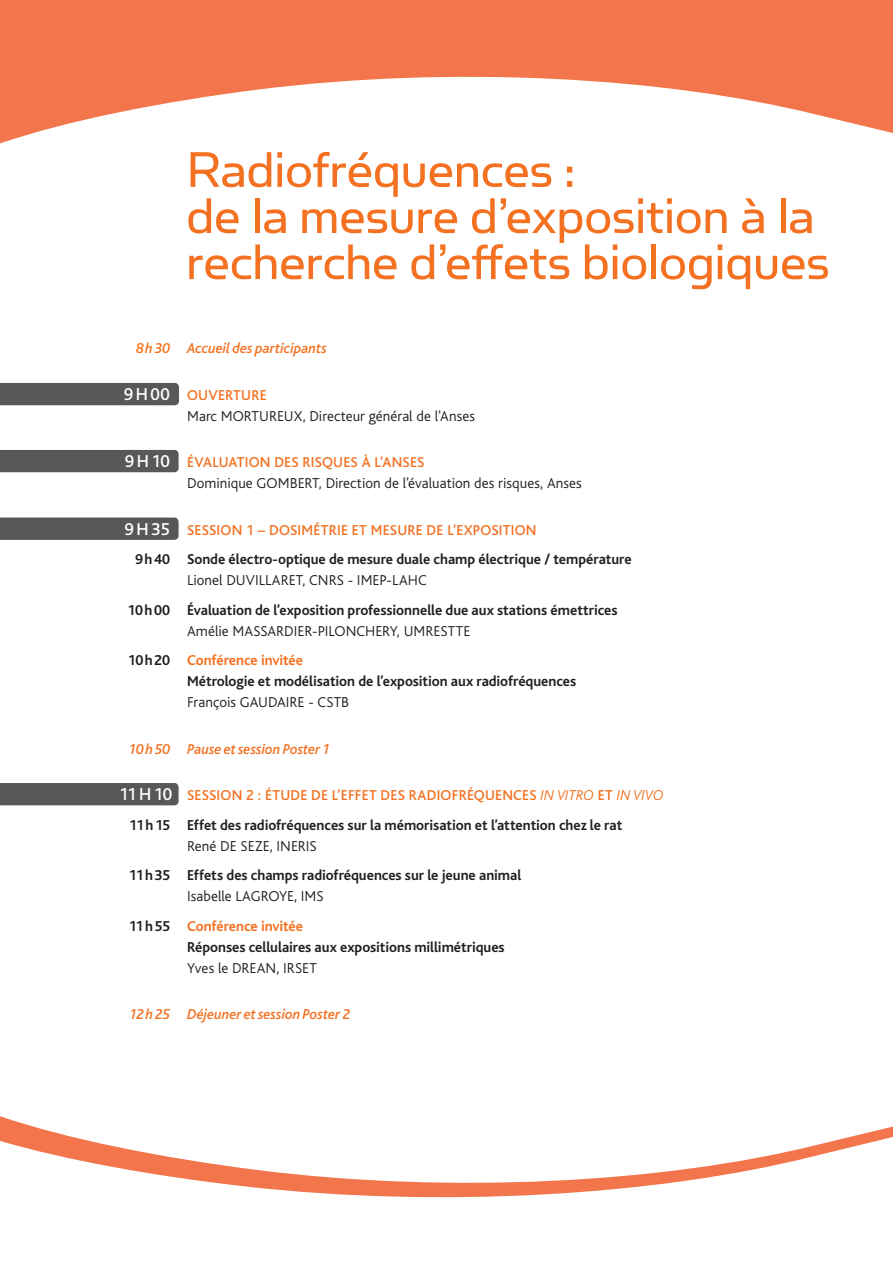
<style>
.page{position:relative;width:893px;height:1263px;background:#fff}
.page>*{position:absolute;margin:0;border:0;box-sizing:border-box;transform-origin:0 0}
.t1{font:56.4px/46px "Simian Text Orangutan";letter-spacing:-.005em;color:#f37121}
.t2{font:700 15px/29.5px "Bliss";letter-spacing:-.005em;color:#231f20}
.t3{font:300 15px/21px "Bliss";letter-spacing:.005em;color:#231f20}
.t4{font:italic 500 15px "Bliss";letter-spacing:-.005em;color:#f37121}
.s1{font-weight:500;font-size:18px;color:#fff}
.s2{font-weight:500;color:#f37121}
.s3{font-weight:700}
.s4{font-weight:700;color:#f37121}
.s5{font-weight:300;font-style:italic;color:#f37121}
</style>
<div class="page">
<svg style="left:0;top:0;width:893px;height:143px"></svg>
<div style="left:0;top:383px;width:179px;height:22px;background:#57585a"></div>
<div style="left:0;top:450px;width:179px;height:22px;background:#57585a"></div>
<svg style="left:0;top:517px;width:179px;height:23px;background:#5c5d5f"></svg>
<div style="left:0;top:783px;width:179px;height:22px;background:#57585a"></div>
<svg style="left:0;top:1116px;width:893px;height:82px"></svg>
<h1 class="t1" style="left:186px;top:146px;width:645px">Radiofréquences :<br>de la mesure d’exposition à la recherche d’effets biologiques</h1>
<p class="t4" style="left:136px;top:341px;width:193px">8h30 Accueil des participants</p>
<p class="t3" style="left:187px;top:385px;width:289px;text-indent:-63px"><span class="s1">9H00</span> <span class="s2">OUVERTURE<br></span>Marc MORTUREUX, Directeur général de l’Anses</p>
<p class="t3" style="left:187px;top:452px;width:396px;text-indent:-62px"><span class="s1">9H10</span> <span class="s2">ÉVALUATION DES RISQUES À L’ANSES<br></span>Dominique GOMBERT, Direction de l’évaluation des risques, Anses</p>
<p class="t2" style="left:135px;top:515px;width:498px;text-indent:-10px"><span class="s1">9H35</span> <span class="s2">SESSION 1 – DOSIMÉTRIE ET MESURE DE L’EXPOSITION<br></span>9h40 Sonde électro-optique de mesure duale champ électrique / température</p>
<p class="t3" style="left:187px;top:570px;width:241px">Lionel DUVILLARET, CNRS - IMEP-LAHC</p>
<p class="t2" style="left:127px;top:595px;width:492px">10h00 Évaluation de l’exposition professionnelle due aux stations émettrices</p>
<p class="t3" style="left:128px;top:616px;width:344px;line-height:29.5px;text-indent:59px">Amélie MASSARDIER-PILONCHERY, UMRESTTE<br><span class="s3">10h20</span> <span class="s4">Conférence invitée</span></p>
<p class="t2" style="left:187px;top:667px;width:391px">Métrologie et modélisation de l’exposition aux radiofréquences</p>
<p class="t3" style="left:187px;top:692px;width:164px">François GAUDAIRE - CSTB</p>
<p class="t4" style="left:129px;top:741px;width:203px">10h50 Pause et session Poster 1</p>
<p class="t2" style="left:129px;top:781px;width:536px;text-indent:-10px"><span class="s1">11H10</span> <span class="s2">SESSION 2 : ÉTUDE DE L’EFFET DES RADIOFRÉQUENCES</span> <span class="s5">IN VITRO</span> <span class="s2">ET</span> <span class="s5">IN VIVO<br></span>11h15 Effet des radiofréquences sur la mémorisation et l’attention chez le rat</p>
<p class="t3" style="left:187px;top:836px;width:131px">René DE SEZE, INERIS</p>
<p class="t2" style="left:129px;top:861px;width:394px">11h35 Effets des champs radiofréquences sur le jeune animal</p>
<p class="t3" style="left:129px;top:882px;width:196px;line-height:29.5px;text-indent:58px">Isabelle LAGROYE, IMS<br><span class="s3">11h55</span> <span class="s4">Conférence invitée</span></p>
<p class="t2" style="left:187px;top:932px;width:319px">Réponses cellulaires aux expositions millimétriques</p>
<p class="t3" style="left:187px;top:958px;width:131px">Yves le DREAN, IRSET</p>
<p class="t4" style="left:129px;top:1007px;width:222px">12h25 Déjeuner et session Poster 2</p>
</div>
